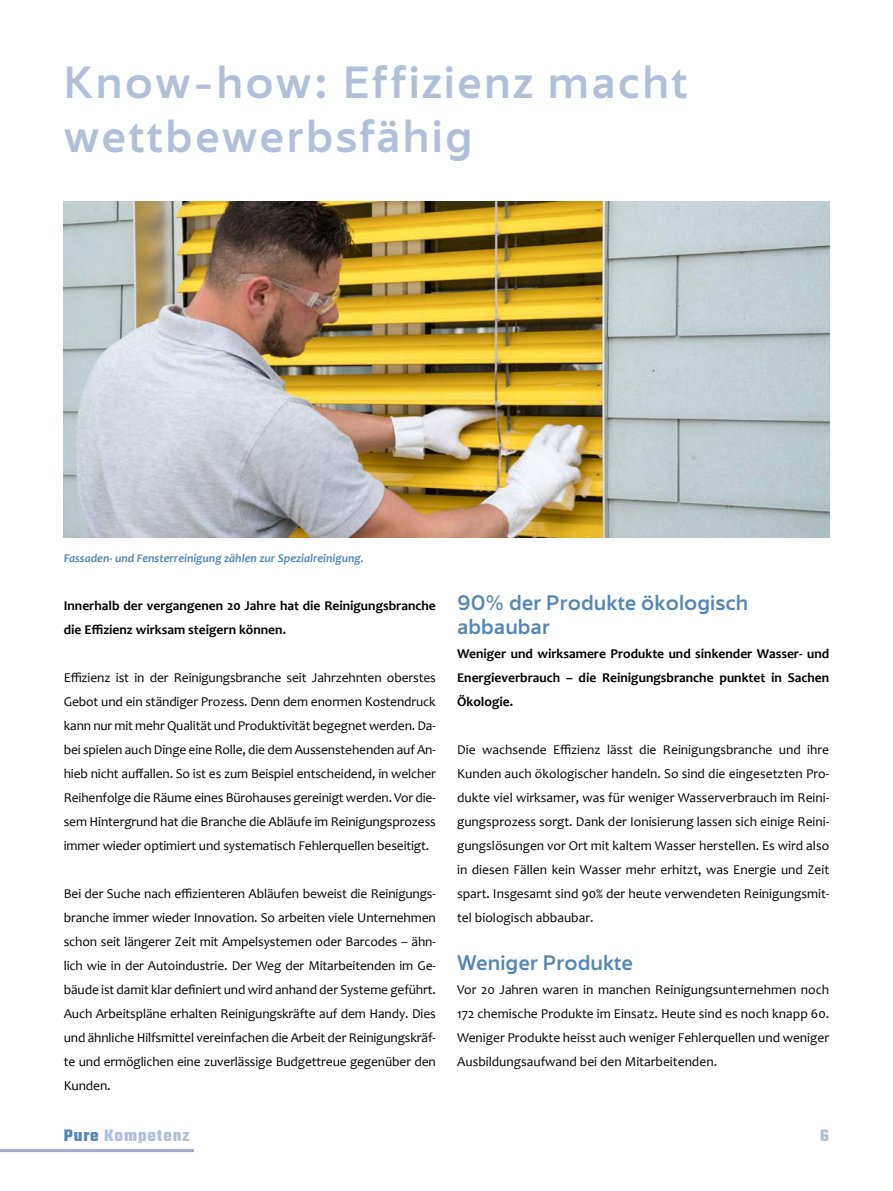
<style>
.page{position:relative;width:893px;height:1191px;background:#fff}
.page>*{position:absolute;margin:0;border:0;box-sizing:border-box;transform-origin:0 0}
.t1{font:600 45px/54px "Avram Sans";letter-spacing:.05em;color:#b1c0d8}
.t2{font:600 21px/24px "Avram Sans";color:#5687b2}
.t3{font:700 18px "Teko";letter-spacing:.05em;color:#b1c0d8}
.t4{font:13.5px/24px "Candara";letter-spacing:-.005em;color:#000;text-align:justify}
.t5{font:700 13.5px/24px "Candara";color:#000}
.t6{font:italic 700 12px "Candara";color:#5687b2}
.s1{color:#5687b2}
</style>
<div class="page">
<img style="left:64px;top:201px;width:765px;height:336px">
<hr style="left:0;top:1149px;width:194px;height:3px;background:#a4aaca">
<h1 class="t1" style="left:64px;top:55px;width:625px">Know-how: Effizienz macht wettbewerbsfähig</h1>
<p class="t6" style="left:64px;top:550px;width:302px">Fassaden- und Fensterreinigung zählen zur Spezialreinigung.</p>
<p class="t5" style="left:64px;top:593px;width:374px">Innerhalb der vergangenen 20 Jahre hat die Reinigungsbranche die Effizienz wirksam steigern können.</p>
<p class="t4" style="left:64px;top:665px;width:374px">Effizienz ist in der Reinigungsbranche seit Jahrzehnten oberstes Gebot und ein ständiger Prozess. Denn dem enormen Kostendruck kann nur mit mehr Qualität und Produktivität begegnet werden. Da&shy;bei spielen auch Dinge eine Rolle, die dem Aussenstehenden auf An&shy;hieb nicht auffallen. So ist es zum Beispiel entscheidend, in welcher Reihenfolge die Räume eines Bürohauses gereinigt werden. Vor die&shy;sem Hintergrund hat die Branche die Abläufe im Reinigungsprozess immer wieder optimiert und systematisch Fehlerquellen beseitigt.</p>
<p class="t4" style="left:64px;top:881px;width:374px">Bei der Suche nach effizienteren Abläufen beweist die Reinigungs&shy;branche immer wieder Innovation. So arbeiten viele Unternehmen schon seit längerer Zeit mit Ampelsystemen oder Barcodes – ähn&shy;lich wie in der Autoindustrie. Der Weg der Mitarbeitenden im Ge&shy;bäude ist damit klar definiert und wird anhand der Systeme geführt.<br>Auch Arbeitspläne erhalten Reinigungskräfte auf dem Handy. Dies und ähnliche Hilfsmittel vereinfachen die Arbeit der Reinigungskräf&shy;te und ermöglichen eine zuverlässige Budgettreue gegenüber den Kunden.</p>
<h2 class="t2" style="left:457px;top:590px;width:293px">90% der Produkte ökologisch abbaubar</h2>
<p class="t5" style="left:457px;top:641px;width:374px;text-align:justify">Weniger und wirksamere Produkte und sinkender Wasser- und Energieverbrauch – die Reinigungsbranche punktet in Sachen Ökologie.</p>
<p class="t4" style="left:457px;top:737px;width:374px">Die wachsende Effizienz lässt die Reinigungsbranche und ihre Kunden auch ökologischer handeln. So sind die eingesetzten Pro&shy;dukte viel wirksamer, was für weniger Wasserverbrauch im Reini&shy;gungsprozess sorgt. Dank der Ionisierung lassen sich einige Reini&shy;gungslösungen vor Ort mit kaltem Wasser herstellen. Es wird also in diesen Fällen kein Wasser mehr erhitzt, was Energie und Zeit spart. Insgesamt sind 90% der heute verwendeten Reinigungsmit&shy;tel biologisch abbaubar.</p>
<h2 class="t2" style="left:457px;top:950px;width:177px">Weniger Produkte</h2>
<p class="t4" style="left:457px;top:977px;width:374px">Vor 20 Jahren waren in manchen Reinigungsunternehmen noch 172 chemische Produkte im Einsatz. Heute sind es noch knapp 60.<br>Weniger Produkte heisst auch weniger Fehlerquellen und weniger Ausbildungsaufwand bei den Mitarbeitenden.</p>
<h3 class="t3" style="left:64px;top:1123px;width:127px"><span class="s1">Pure</span> Kompetenz</h3>
<h3 class="t3" style="left:820px;top:1123px;width:10px">6</h3>
</div>
